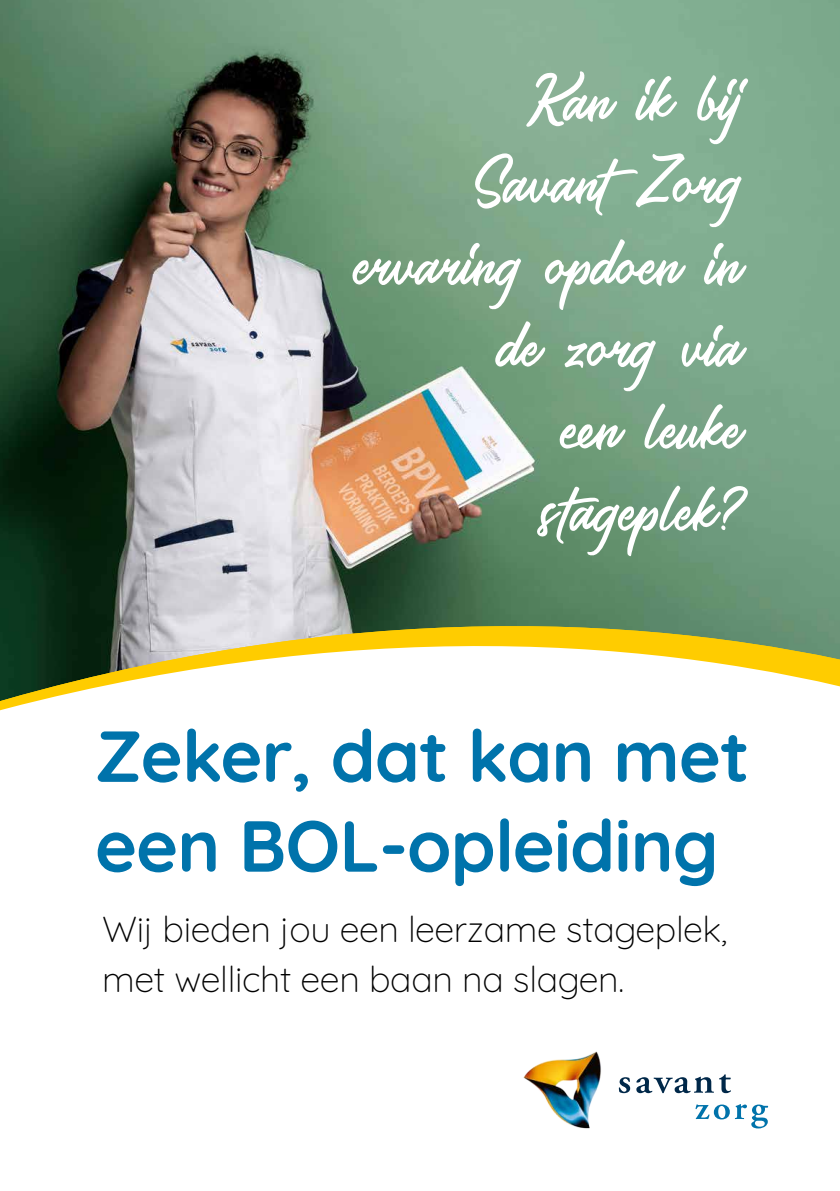
<style>
.page{position:relative;width:840px;height:1191px;background:#fff}
.page>*{position:absolute;margin:0;border:0;box-sizing:border-box;transform-origin:0 0}
.t1{font:700 72px/89.8px "Quicksand";letter-spacing:-.01em;color:#0073ab}
.t2{font:60px/82px "Saltery";color:#fff;text-align:right}
.t3{font:300 36px/50px "Quicksand";letter-spacing:-.01em;color:#000}
</style>
<div class="page">
<img style="left:0;top:0;width:839px;height:594px">
<svg style="left:0;top:594px;width:839px;height:17px;background:#688571"></svg>
<svg style="left:0;top:611px;width:839px;height:483px"></svg>
<svg style="left:618px;top:1077px;width:11px;height:16px"></svg>
<svg style="left:636px;top:1074px;width:94px;height:19px"></svg>
<svg style="left:695px;top:1104px;width:72px;height:24px"></svg>
<img style="left:512px;top:1049px;width:102px;height:80px">
<p class="t2" style="left:356px;top:60px;width:389px">Kan ik bij<br>SavantZorg ervaring opdoen in de zorg via<br>een leuke stageplek?</p>
<p class="t1" style="left:95px;top:705px;width:655px">Zeker, dat kan met een BOL-opleiding</p>
<p class="t3" style="left:102px;top:900px;width:626px">Wij bieden jou een leerzame stageplek, met wellicht een baan na slagen.</p>
</div>
